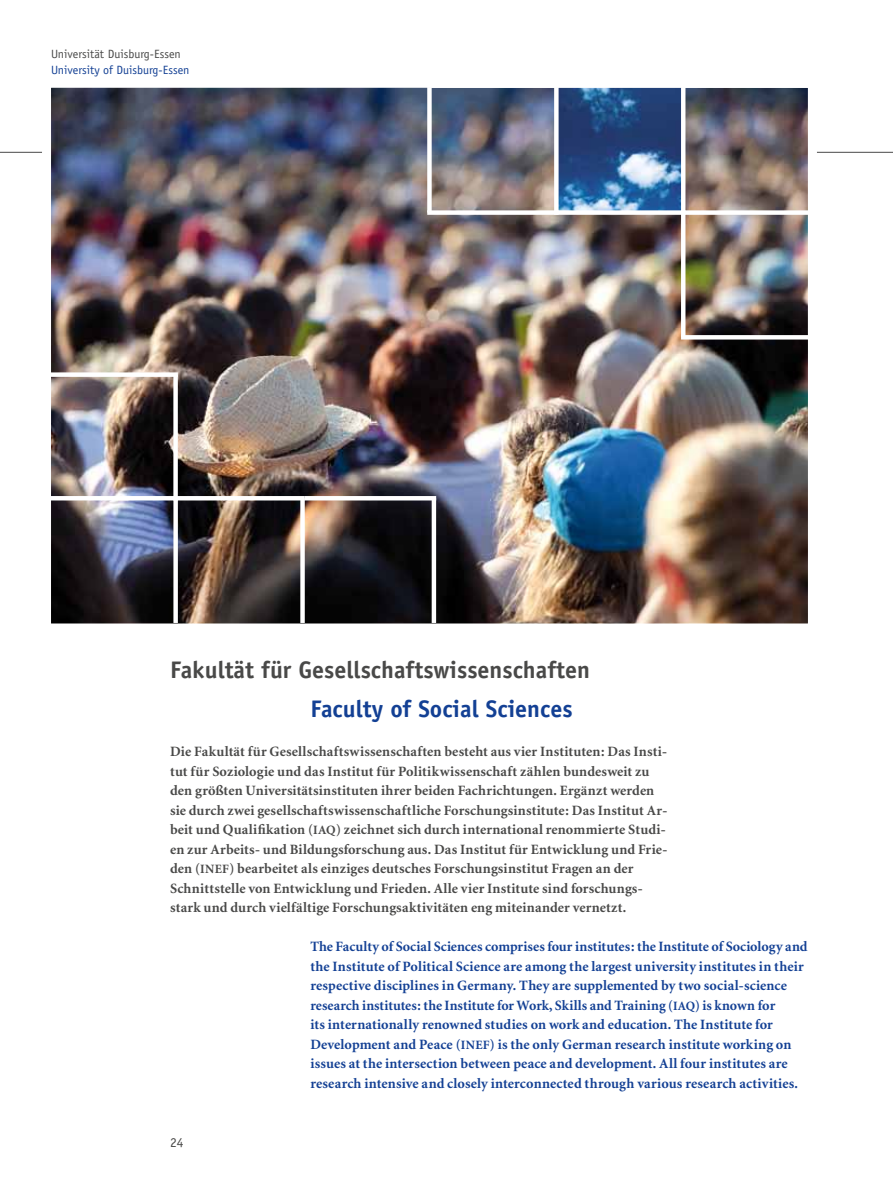
<style>
.page{position:relative;width:893px;height:1191px;background:#fff}
.page>*{position:absolute;margin:0;border:0;box-sizing:border-box;transform-origin:0 0}
.t1{font:700 24px "Officina Sans";color:#494948}
.t2{font:700 24px "Officina Sans";color:#134094}
.t3{font:700 14.25px/19.5px "Minion";letter-spacing:.01em;color:#494948}
.t4{font:700 14.25px/19.5px "Minion";letter-spacing:.005em;color:#134094}
.t5{font:13.5px "Officina Sans";color:#494948}
.t6{font:12px "Officina Sans";color:#134094}
.t7{font:12px "Officina Sans";color:#494948}
.s1{font-size:12.75px}
</style>
<div class="page">
<hr style="left:0;top:152px;width:893px;height:1px;background:#494948">
<img style="left:38px;top:87px;width:783px;height:537px">
<img style="left:559px;top:88px;width:122px;height:122px">
<div style="left:427px;top:83px;width:132px;height:5px;background:#fff"></div>
<div style="left:554px;top:83px;width:131px;height:5px;background:#fff"></div>
<div style="left:681px;top:83px;width:131px;height:5px;background:#fff"></div>
<div style="left:427px;top:210px;width:132px;height:5px;background:#fff"></div>
<div style="left:554px;top:210px;width:131px;height:5px;background:#fff"></div>
<div style="left:681px;top:210px;width:131px;height:5px;background:#fff"></div>
<div style="left:0;top:371px;width:51px;height:5px;background:#fff"></div>
<svg style="left:681px;top:335px;width:131px;height:4px"></svg>
<hr style="left:0;top:496px;width:51px;height:4px;background:#fff">
<hr style="left:47px;top:496px;width:131px;height:4px;background:#fff">
<hr style="left:173px;top:496px;width:132px;height:4px;background:#fff">
<hr style="left:305px;top:496px;width:131px;height:4px;background:#fff">
<div style="left:46px;top:372px;width:132px;height:5px;background:#fff"></div>
<hr style="left:47px;top:373px;width:4px;height:125px;background:#fff">
<hr style="left:47px;top:498px;width:4px;height:125px;background:#fff">
<div style="left:427px;top:88px;width:5px;height:124px;background:#fff"></div>
<div style="left:173px;top:498px;width:5px;height:125px;background:#fff"></div>
<div style="left:554px;top:88px;width:5px;height:124px;background:#fff"></div>
<div style="left:300px;top:498px;width:5px;height:125px;background:#fff"></div>
<hr style="left:432px;top:498px;width:4px;height:125px;background:#fff">
<div style="left:173px;top:374px;width:5px;height:125px;background:#fff"></div>
<hr style="left:681px;top:88px;width:4px;height:124px;background:#fff">
<hr style="left:681px;top:212px;width:4px;height:125px;background:#fff">
<hr style="left:808px;top:88px;width:4px;height:124px;background:#fff">
<hr style="left:808px;top:212px;width:4px;height:125px;background:#fff">
<p class="t7" style="left:51px;top:47px;width:131px">Universität Duisburg-Essen</p>
<p class="t6" style="left:51px;top:62px;width:140px">University of Duisburg-Essen</p>
<h1 class="t1" style="left:170px;top:655px;width:421px">Fakultät für Gesellschaftswissenschaften</h1>
<h1 class="t2" style="left:310px;top:694px;width:264px">Faculty of Social Sciences</h1>
<p class="t3" style="left:170px;top:742px;width:499px">Die Fakultät für Gesellschaftswissenschaften besteht aus vier Instituten: Das Insti&shy;tut für Soziologie und das Institut für Politikwissenschaft zählen bundesweit zu den größten Universitätsinstituten ihrer beiden Fachrichtungen. Ergänzt werden sie durch zwei gesellschaftswissenschaftliche Forschungsinstitute: Das Institut Ar&shy;beit und Qualifikation (<span class="s1">IAQ</span>) zeichnet sich durch international renommierte Studi&shy;en zur Arbeits- und Bildungsforschung aus. Das Institut für Entwicklung und Frie&shy;den (<span class="s1">INEF</span>) bearbeitet als einziges deutsches Forschungsinstitut Fragen an der Schnittstelle von Entwicklung und Frieden. Alle vier Institute sind forschungs&shy;stark und durch vielfältige Forschungsaktivitäten eng miteinander vernetzt.</p>
<p class="t4" style="left:310px;top:937px;width:499px">The Faculty of Social Sciences comprises four institutes: the Institute of Sociology and the Institute of Political Science are among the largest university institutes in their respective disciplines in Germany. They are supplemented by two social-science research institutes: the Institute for Work, Skills and Training (<span class="s1">IAQ</span>) is known for<br>its internationally renowned studies on work and education. The Institute for Development and Peace (<span class="s1">INEF</span>) is the only German research institute working on issues at the intersection between peace and development. All four institutes are research intensive and closely interconnected through various research activities.</p>
<p class="t5" style="left:170px;top:1134px;width:15px">24</p>
</div>
